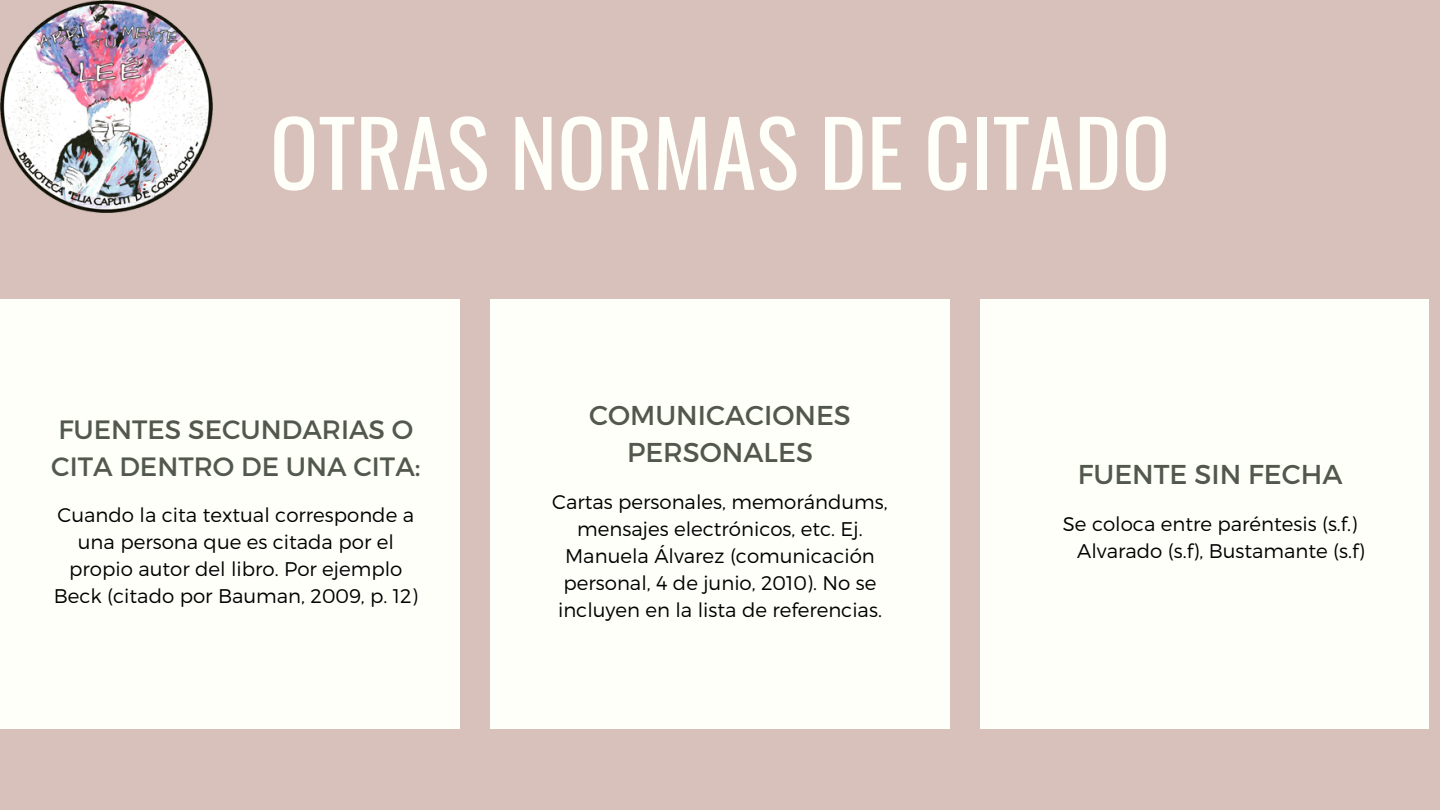
<style>
.page{position:relative;width:1440px;height:810px;background:#d9c1bb}
.page>*{position:absolute;margin:0;border:0;box-sizing:border-box;transform-origin:0 0}
.t1{font:90px "Oswald";color:#fefff8}
.t2{font:27.2px/37.5px "Montserrat";color:#52584d;text-align:center}
.t3{font:26.5px/36.8px "Montserrat";color:#52584d}
.t4{font:300 19.7px/27px "Montserrat";color:#000;text-align:center}
</style>
<div class="page">
<div style="left:0;top:299px;width:460px;height:430px;background:#fefff8"></div>
<div style="left:490px;top:299px;width:460px;height:430px;background:#fefff8"></div>
<div style="left:980px;top:299px;width:449px;height:430px;background:#fefff8"></div>
<img style="left:0;top:0;width:213px;height:213px">
<h1 class="t1" style="left:270px;top:82px;width:902px">OTRAS NORMAS DE CITADO</h1>
<h3 class="t3" style="left:51px;top:410px;width:371px">FUENTES SECUNDARIAS O<br>CITA DENTRO DE UNA CITA:</h3>
<p class="t4" style="left:54px;top:501px;width:366px">Cuando la cita textual corresponde a una persona que es citada por el propio autor del libro. Por ejemplo Beck (citado por Bauman, 2009, p. 12)</p>
<h2 class="t2" style="left:589px;top:395px;width:263px">COMUNICACIONES<br>PERSONALES</h2>
<p class="t4" style="left:552px;top:488px;width:337px">Cartas personales, memorándums, mensajes electrónicos, etc. Ej.<br>Manuela Álvarez (comunicación personal, 4 de junio, 2010). No se incluyen en la lista de referencias.</p>
<h2 class="t2" style="left:1078px;top:454px;width:266px">FUENTE SIN FECHA</h2>
<p class="t4" style="left:1077px;top:509px;width:289px;text-align:left;text-indent:-14px">Se coloca entre paréntesis (s.f.)<br>Alvarado (s.f), Bustamante (s.f)</p>
</div>
